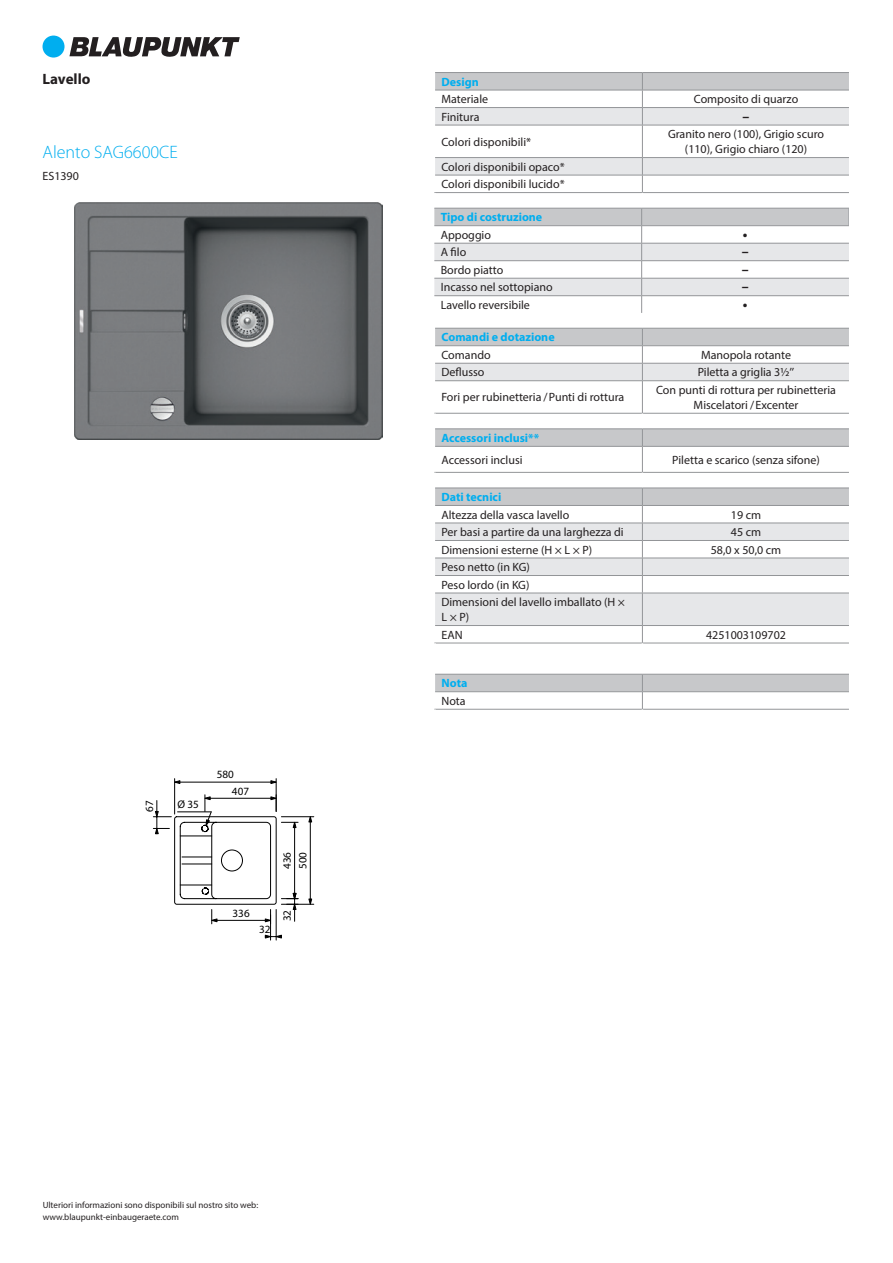
<style>
.page{position:relative;width:893px;height:1263px;background:#fff}
.page>*{position:absolute;margin:0;border:0;box-sizing:border-box;transform-origin:0 0}
.Merkmalsfolge-Modell{font:300 18px "Myriad Pro";color:#00aeef}
.Merkmalsfolge-Produu{font:700 15px "Myriad Pro";color:#231f20}
.Metadata-Wert{font:700 13.8px "Myriad Pro";color:#231f20}
.Metadata{font:12px/15px "Myriad Pro";color:#231f20}
.Metadata-Wert-2{font:12px/15px "Myriad Pro";color:#231f20;text-align:center}
.Kopf{font:700 12px "Myriad Pro";color:#00aeef}
.Merkmalsfolge-Nummer{font:12px "Myriad Pro";color:#231f20}
.t1{font:11.1px/15.8px "Myriad Pro";color:#000}
.Absatz_erster{font:9px "Myriad Pro";color:#231f20}
.Absatz_letzter{font:9px "Myriad Pro";color:#231f20}
.s1{font-family:"Calibri"}
</style>
<div class="page">
<hr style="left:174px;top:779px;width:1px;height:35px;background:#000">
<hr style="left:276px;top:779px;width:1px;height:32px;background:#000">
<hr style="left:180px;top:782px;width:91px;height:1px;background:#000">
<svg style="left:174px;top:781px;width:6px;height:3px"></svg>
<svg style="left:271px;top:781px;width:5px;height:3px"></svg>
<hr style="left:281px;top:816px;width:33px;height:1px;background:#000">
<hr style="left:281px;top:904px;width:33px;height:1px;background:#000">
<hr style="left:310px;top:822px;width:1px;height:77px;background:#000">
<svg style="left:309px;top:816px;width:3px;height:6px"></svg>
<svg style="left:309px;top:899px;width:3px;height:5px"></svg>
<svg style="left:153px;top:795px;width:145px;height:145px"></svg>
<hr style="left:182px;top:864px;width:30px;height:1px;background:#000">
<hr style="left:182px;top:857px;width:30px;height:1px;background:#000">
<img style="left:75px;top:203px;width:307px;height:237px">
<hr style="left:435px;top:72px;width:207px;height:1px;background:#939598">
<hr style="left:642px;top:72px;width:208px;height:1px;background:#939598">
<svg style="left:434px;top:73px;width:415px;height:120px"></svg>
<svg style="left:434px;top:208px;width:415px;height:105px"></svg>
<svg style="left:434px;top:328px;width:415px;height:86px"></svg>
<hr style="left:642px;top:345px;width:208px;height:1px;background:#939598">
<hr style="left:435px;top:428px;width:207px;height:1px;background:#939598">
<hr style="left:642px;top:428px;width:208px;height:1px;background:#939598">
<svg style="left:434px;top:429px;width:415px;height:44px"></svg>
<hr style="left:642px;top:446px;width:208px;height:1px;background:#939598">
<svg style="left:434px;top:488px;width:415px;height:156px"></svg>
<hr style="left:642px;top:505px;width:208px;height:1px;background:#939598">
<svg style="left:434px;top:674px;width:415px;height:36px"></svg>
<div style="left:43px;top:36px;width:22px;height:22px;background:#00aeef;border-radius:50%"></div>
<svg style="left:69px;top:37px;width:171px;height:20px"></svg>
<hr style="left:849px;top:72px;width:3px;height:1130px;background:#fff">
<p class="Merkmalsfolge-Produu" style="left:43px;top:69px;width:50px">Lavello</p>
<p class="Merkmalsfolge-Modell" style="left:43px;top:141px;width:137px">Alento SAG6600CE</p>
<p class="Merkmalsfolge-Nummer" style="left:43px;top:169px;width:38px">ES1390</p>
<p class="t1" style="left:141px;top:812px;width:13px;rotate:-90deg">67</p>
<p class="t1" style="left:178px;top:796px;width:23px">Ø 35</p>
<p class="t1" style="left:217px;top:767px;width:19px">580</p>
<p class="t1" style="left:232px;top:783px;width:19px">407</p>
<p class="t1" style="left:279px;top:869px;width:19px;rotate:-90deg">436<br>500</p>
<p class="t1" style="left:233px;top:905px;width:19px">336</p>
<p class="t1" style="left:279px;top:921px;width:13px;rotate:-90deg">32</p>
<p class="t1" style="left:259px;top:921px;width:13px">32</p>
<p class="Absatz_erster" style="left:43px;top:1200px;width:217px">Ulteriori informazioni sono disponibili sul nostro sito web:</p>
<p class="Absatz_letzter" style="left:43px;top:1212px;width:138px">www.blaupunkt-einbaugeraete.com</p>
<p class="Kopf" style="left:441px;top:74px;width:39px">Design</p>
<p class="Metadata" style="left:441px;top:92px;width:48px">Materiale</p>
<p class="Metadata-Wert-2" style="left:694px;top:92px;width:106px">Composito di quarzo</p>
<p class="Metadata" style="left:441px;top:109px;width:40px">Finitura</p>
<p class="Metadata-Wert" style="left:743px;top:107px;width:8px">–</p>
<p class="Metadata" style="left:441px;top:134px;width:91px">Colori disponibili*</p>
<p class="Metadata-Wert-2" style="left:668px;top:127px;width:158px">Granito nero (100), Grigio scuro (110), Grigio chiaro (120)</p>
<p class="Metadata" style="left:441px;top:159px;width:125px">Colori disponibili opaco*</p>
<p class="Metadata" style="left:441px;top:177px;width:125px">Colori disponibili lucido*</p>
<p class="Kopf" style="left:441px;top:210px;width:103px">Tipo di costruzione</p>
<p class="Metadata" style="left:441px;top:227px;width:52px">Appoggio</p>
<p class="Metadata-Wert" style="left:743px;top:225px;width:6px">•</p>
<p class="Metadata" style="left:441px;top:245px;width:27px">A filo</p>
<p class="Metadata-Wert" style="left:742px;top:243px;width:8px">–</p>
<p class="Metadata" style="left:441px;top:262px;width:64px">Bordo piatto</p>
<p class="Metadata-Wert" style="left:742px;top:260px;width:8px">–</p>
<p class="Metadata" style="left:441px;top:280px;width:113px">Incasso nel sottopiano</p>
<p class="Metadata-Wert" style="left:742px;top:278px;width:8px">–</p>
<p class="Metadata" style="left:441px;top:297px;width:91px">Lavello reversibile</p>
<p class="Metadata-Wert" style="left:743px;top:295px;width:6px">•</p>
<p class="Kopf" style="left:441px;top:330px;width:115px">Comandi e dotazione</p>
<p class="Metadata" style="left:441px;top:347px;width:51px">Comando</p>
<p class="Metadata-Wert-2" style="left:701px;top:347px;width:91px">Manopola rotante</p>
<p class="Metadata" style="left:441px;top:365px;width:45px">Deflusso</p>
<p class="Metadata-Wert-2" style="left:698px;top:365px;width:98px">Piletta a griglia 3½<span class="s1">″</span></p>
<p class="Metadata" style="left:441px;top:390px;width:184px">Fori per rubinetteria / Punti di rottura</p>
<p class="Metadata-Wert-2" style="left:656px;top:382px;width:181px">Con punti di rottura per rubinetteria<br>Miscelatori / Excenter</p>
<p class="Kopf" style="left:441px;top:430px;width:99px">Accessori inclusi**</p>
<p class="Metadata" style="left:441px;top:452px;width:83px">Accessori inclusi</p>
<p class="Metadata-Wert-2" style="left:672px;top:452px;width:149px">Piletta e scarico (senza sifone)</p>
<p class="Kopf" style="left:441px;top:489px;width:61px">Dati tecnici</p>
<p class="Metadata" style="left:441px;top:507px;width:129px">Altezza della vasca lavello</p>
<p class="Metadata-Wert-2" style="left:731px;top:507px;width:32px">19 cm</p>
<p class="Metadata" style="left:441px;top:524px;width:184px">Per basi a partire da una larghezza di</p>
<p class="Metadata-Wert-2" style="left:731px;top:524px;width:32px">45 cm</p>
<p class="Metadata" style="left:441px;top:542px;width:152px">Dimensioni esterne (H × L × P)</p>
<p class="Metadata-Wert-2" style="left:711px;top:542px;width:72px">58,0 x 50,0 cm</p>
<p class="Metadata" style="left:441px;top:559px;width:90px">Peso netto (in KG)</p>
<p class="Metadata" style="left:441px;top:577px;width:89px">Peso lordo (in KG)</p>
<p class="Metadata" style="left:441px;top:594px;width:185px">Dimensioni del lavello imballato (H ×<br>L × P)</p>
<p class="Metadata" style="left:441px;top:627px;width:23px">EAN</p>
<p class="Metadata-Wert-2" style="left:706px;top:627px;width:82px">4251003109702</p>
<p class="Kopf" style="left:441px;top:676px;width:27px">Nota</p>
<p class="Metadata" style="left:441px;top:693px;width:26px">Nota</p>
</div>
